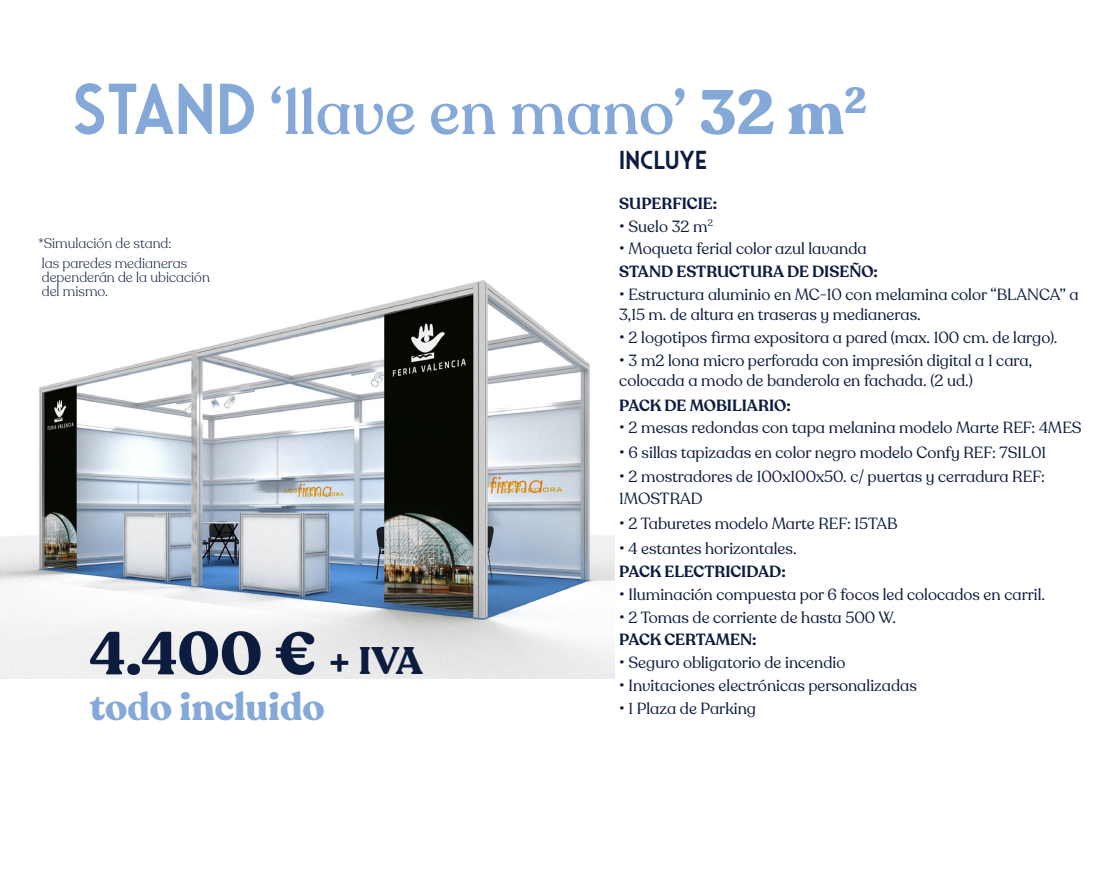
<style>
.page{position:relative;width:1106px;height:879px;background:#fff}
.page>*{position:absolute;margin:0;border:0;box-sizing:border-box;transform-origin:0 0}
.t1{font:500 62px "Recoleta Alt";color:#84a9d8}
.t2{font:700 60px "Recoleta Alt";color:#0b1c3f}
.t3{font:700 38px "Recoleta Alt";color:#84a9d8}
.t4{font:600 26px "Saveur Sans";color:#0b1c3f}
.t5{font:16px/20px "Recoleta Alt";color:#0b1c3f}
.t6{font:600 16px "Recoleta Alt";color:#0b1c3f}
.t7{font:300 14px/14px "Recoleta Alt";color:#0b1c3f}
.s1{font-family:"Saveur Sans";font-weight:600;font-size:72px}
.s2{font-weight:700}
.s3{font-size:38px}
</style>
<div class="page">
<img style="left:0;top:280px;width:615px;height:398px">
<p class="t1" style="left:72px;top:74px;width:796px"><span class="s1">STAND</span> ‘llave en mano’ <span class="s2">32 m</span><sup>2</sup></p>
<p class="t7" style="left:39px;top:236px;width:134px">*Simulación de stand:</p>
<p class="t7" style="left:42px;top:256px;width:169px">las paredes medianeras dependerán de la ubicación del mismo.</p>
<p class="t2" style="left:90px;top:615px;width:334px">4.400 € <span class="s3">+ IVA</span></p>
<p class="t3" style="left:90px;top:682px;width:236px">todo incluido</p>
<p class="t4" style="left:619px;top:146px;width:89px">INCLUYE</p>
<p class="t6" style="left:619px;top:193px;width:99px">SUPERFICIE:</p>
<p class="t5" style="left:619px;top:216px;width:95px">• Suelo 32 m<sup>2</sup></p>
<p class="t5" style="left:619px;top:239px;width:249px">• Moqueta ferial color azul lavanda</p>
<p class="t6" style="left:619px;top:262px;width:260px">STAND ESTRUCTURA DE DISEÑO:</p>
<p class="t5" style="left:619px;top:285px;width:461px">• Estructura aluminio en MC-10 con melamina color “BLANCA” a<br>3,15 m. de altura en traseras y medianeras.</p>
<p class="t5" style="left:619px;top:328px;width:439px">• 2 logotipos firma expositora a pared (max. 100 cm. de largo).</p>
<p class="t5" style="left:619px;top:350px;width:414px">• 3 m2 lona micro perforada con impresión digital a 1 cara, colocada a modo de banderola en fachada. (2 ud.)</p>
<p class="t6" style="left:619px;top:395px;width:173px">PACK DE MOBILIARIO:</p>
<p class="t5" style="left:619px;top:417px;width:464px">• 2 mesas redondas con tapa melanina modelo Marte REF: 4MES</p>
<p class="t5" style="left:619px;top:442px;width:428px">• 6 sillas tapizadas en color negro modelo Confy REF: 7SIL01</p>
<p class="t5" style="left:619px;top:466px;width:427px;line-height:22px">• 2 mostradores de 100x100x50. c/ puertas y cerradura REF:<br>1MOSTRAD</p>
<p class="t5" style="left:619px;top:514px;width:280px">• 2 Taburetes modelo Marte REF: 15TAB</p>
<p class="t5" style="left:619px;top:539px;width:179px">• 4 estantes horizontales.</p>
<p class="t6" style="left:619px;top:561px;width:168px">PACK ELECTRICIDAD:</p>
<p class="t5" style="left:619px;top:584px;width:427px">• Iluminación compuesta por 6 focos led colocados en carril.</p>
<p class="t5" style="left:619px;top:607px;width:278px">• 2 Tomas de corriente de hasta 500 W.</p>
<p class="t6" style="left:619px;top:630px;width:139px">PACK CERTAMEN:</p>
<p class="t5" style="left:619px;top:653px;width:228px">• Seguro obligatorio de incendio</p>
<p class="t5" style="left:619px;top:676px;width:299px">• Invitaciones electrónicas personalizadas</p>
<p class="t5" style="left:619px;top:699px;width:138px">• 1 Plaza de Parking</p>
</div>
